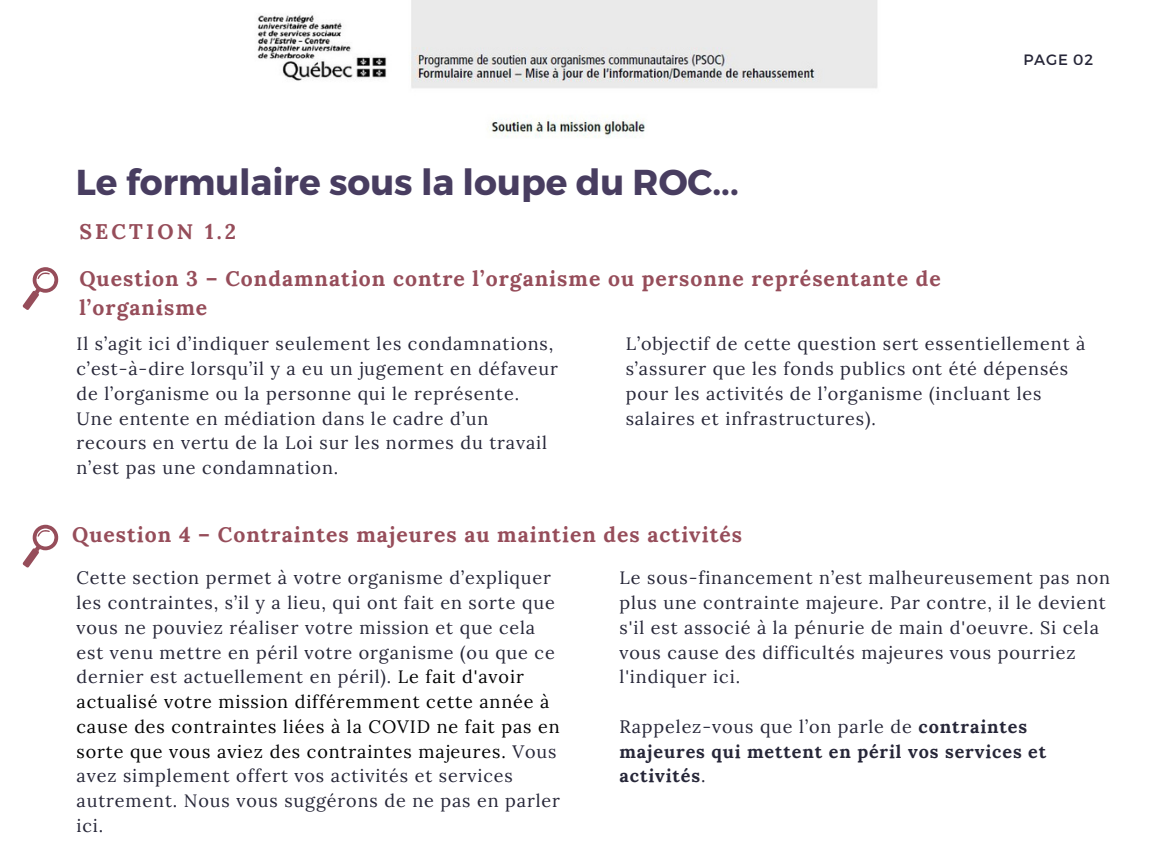
<style>
.page{position:relative;width:1152px;height:864px;background:#fff}
.page>*{position:absolute;margin:0;border:0;box-sizing:border-box;transform-origin:0 0}
.t1{font:700 36px "Montserrat";color:#483d60}
.t2{font:700 21.15px/29.2px "Lora";letter-spacing:.05em;color:#964d5a}
.t3{font:700 21.15px "Lora";letter-spacing:.15em;color:#964d5a}
.t4{font:18px/24.8px "Lora";letter-spacing:.05em;color:#262638}
.t5{font:700 18px/24.8px "Lora";letter-spacing:.05em;color:#262638}
.t6{font:15px "Montserrat";letter-spacing:.05em;color:#262638}
.s1{color:#000}
.s2{font-weight:400}
</style>
<div class="page">
<svg style="left:23px;top:267px;width:36px;height:43px"></svg>
<svg style="left:23px;top:525px;width:36px;height:43px"></svg>
<img style="left:257px;top:0;width:621px;height:138px">
<h1 class="t1" style="left:76px;top:159px;width:665px">Le formulaire sous la loupe du ROC...</h1>
<p class="t3" style="left:79px;top:218px;width:158px">SECTION 1.2</p>
<p class="t2" style="left:79px;top:263px;width:863px">Question 3 – Condamnation contre l’organisme ou personne représentante de l’organisme</p>
<p class="t6" style="left:1023px;top:50px;width:71px">PAGE 02</p>
<p class="t4" style="left:76px;top:331px;width:483px">Il s’agit ici d’indiquer seulement les condamnations, c’est-à-dire lorsqu’il y a eu un jugement en défaveur de l’organisme ou la personne qui le représente.<br>Une entente en médiation dans le cadre d’un recours en vertu de la Loi sur les normes du travail n’est pas une condamnation.</p>
<p class="t4" style="left:626px;top:331px;width:461px">L’objectif de cette question sert essentiellement à s’assurer que les fonds publics ont été dépensés pour les activités de l’organisme (incluant les salaires et infrastructures).</p>
<p class="t2" style="left:72px;top:519px;width:672px">Question 4 – Contraintes majeures au maintien des activités</p>
<p class="t4" style="left:76px;top:565px;width:485px">Cette section permet à votre organisme d’expliquer les contraintes, s’il y a lieu, qui ont fait en sorte que vous ne pouviez réaliser votre mission et que cela est venu mettre en péril votre organisme (ou que ce dernier est actuellement en péril). <span class="s1">Le fait d'avoir actualisé votre mission différemment cette année à cause des contraintes liées à la COVID ne fait pas en sorte que vous aviez des contraintes majeures.</span> Vous avez simplement offert vos activités et services autrement. Nous vous suggérons de ne pas en parler ici.</p>
<p class="t4" style="left:620px;top:565px;width:492px">Le sous-financement n’est malheureusement pas non plus une contrainte majeure. Par contre, il le devient s'il est associé à la pénurie de main d'oeuvre. Si cela vous cause des difficultés majeures vous pourriez l'indiquer ici.</p>
<p class="t5" style="left:620px;top:714px;width:428px"><span class="s2">Rappelez-vous que l’on parle de</span> contraintes majeures qui mettent en péril vos services et activités<span class="s2">.</span></p>
</div>
